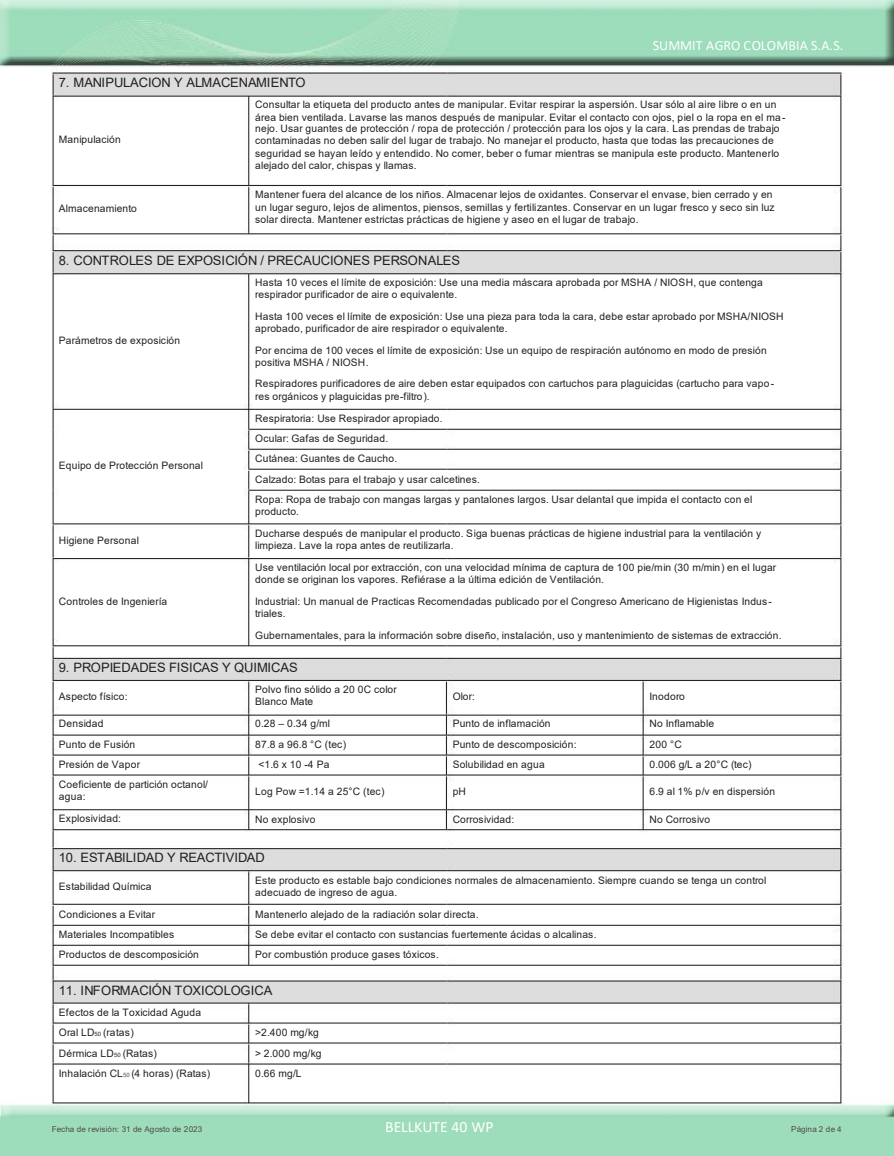
<style>
.page{position:relative;width:894px;height:1156px;background:#fff}
.page>*{position:absolute;margin:0;border:0;box-sizing:border-box;transform-origin:0 0}
.t1{font:15.6px "Calibri";color:#fff}
.t2{font:14.1px "Calibri";color:#fff}
.t3{font:12.9px "Arial";color:#231f1f}
.t4{font:10.2px/20.2px "Arial";letter-spacing:.02em;color:#231f1f}
.t5{font:8.1px "Arial";color:#4f4b4c}
.t6{font:8.1px "Arial";letter-spacing:.02em;color:#4f4b4c}
.s1{font-size:6px}
.s2{font-size:6px;color:#4f4b4c}
</style>
<div class="page">
<img style="left:0;top:0;width:893px;height:1156px">
<h2 class="t2" style="left:652px;top:36px;width:192px">SUMMIT AGRO COLOMBIA S.A.S.</h2>
<p class="t3" style="left:59px;top:74px;width:248px">7. MANIPULACION Y ALMACENAMIENTO</p>
<p class="t4" style="left:255px;top:98px;width:531px;line-height:12.1px">Consultar la etiqueta del producto antes de manipular. Evitar respirar la aspersión. Usar sólo al aire libre o en un área bien ventilada. Lavarse las manos después de manipular. Evitar el contacto con ojos, piel o la ropa en el ma&shy;nejo. Usar guantes de protección / ropa de protección / protección para los ojos y la cara. Las prendas de trabajo contaminadas no deben salir del lugar de trabajo. No manejar el producto, hasta que todas las precauciones de seguridad se hayan leído y entendido. No comer, beber o fumar mientras se manipula este producto. Mantenerlo alejado del calor, chispas y llamas.</p>
<p class="t4" style="left:255px;top:189px;width:521px;line-height:12.1px">Mantener fuera del alcance de los niños. Almacenar lejos de oxidantes. Conservar el envase, bien cerrado y en un lugar seguro, lejos de alimentos, piensos, semillas y fertilizantes. Conservar en un lugar fresco y seco sin luz solar directa. Mantener estrictas prácticas de higiene y aseo en el lugar de trabajo.</p>
<p class="t4" style="left:59px;top:129px;width:63px">Manipulación</p>
<p class="t4" style="left:59px;top:199px;width:79px">Almacenamiento</p>
<p class="t3" style="left:59px;top:251px;width:402px">8. CONTROLES DE EXPOSICIÓN / PRECAUCIONES PERSONALES</p>
<p class="t4" style="left:255px;top:276px;width:509px;line-height:12.5px">Hasta 10 veces el límite de exposición: Use una media máscara aprobada por MSHA / NIOSH, que contenga respirador purificador de aire o equivalente.</p>
<p class="t4" style="left:59px;top:330px;width:123px">Parámetros de exposición</p>
<p class="t4" style="left:255px;top:310px;width:529px;line-height:11.9px">Hasta 100 veces el límite de exposición: Use una pieza para toda la cara, debe estar aprobado por MSHA/NIOSH aprobado, purificador de aire respirador o equivalente.</p>
<p class="t4" style="left:255px;top:344px;width:512px;line-height:11.9px">Por encima de 100 veces el límite de exposición: Use un equipo de respiración autónomo en modo de presión positiva MSHA / NIOSH.</p>
<p class="t4" style="left:255px;top:377px;width:520px;line-height:12.5px">Respiradores purificadores de aire deben estar equipados con cartuchos para plaguicidas (cartucho para vapo&shy;res orgánicos y plaguicidas pre-filtro).</p>
<p class="t4" style="left:255px;top:408px;width:189px">Respiratoria: Use Respirador apropiado.<br>Ocular: Gafas de Seguridad.</p>
<p class="t4" style="left:59px;top:455px;width:146px">Equipo de Protección Personal</p>
<p class="t4" style="left:255px;top:448px;width:498px">Cutánea: Guantes de Caucho.<br>Calzado: Botas para el trabajo y usar calcetines.<br>Ropa: Ropa de trabajo con mangas largas y pantalones largos. Usar delantal que impida el contacto con el</p>
<p class="t4" style="left:255px;top:501px;width:45px">producto.</p>
<p class="t4" style="left:59px;top:530px;width:81px">Higiene Personal</p>
<p class="t4" style="left:255px;top:527px;width:507px;line-height:12.5px">Ducharse después de manipular el producto. Siga buenas prácticas de higiene industrial para la ventilación y limpieza. Lave la ropa antes de reutilizarla.</p>
<p class="t4" style="left:255px;top:561px;width:522px;line-height:12.5px">Use ventilación local por extracción, con una velocidad mínima de captura de 100 pie/min (30 m/min) en el lugar donde se originan los vapores. Refiérase a la última edición de Ventilación.</p>
<p class="t4" style="left:59px;top:591px;width:110px">Controles de Ingeniería</p>
<p class="t4" style="left:255px;top:595px;width:518px;line-height:12.5px">Industrial: Un manual de Practicas Recomendadas publicado por el Congreso Americano de Higienistas Indus&shy;triales.</p>
<p class="t4" style="left:255px;top:625px;width:527px">Gubernamentales, para la información sobre diseño, instalación, uso y mantenimiento de sistemas de extracción.</p>
<p class="t3" style="left:59px;top:659px;width:240px">9. PROPIEDADES FISICAS Y QUIMICAS</p>
<p class="t4" style="left:59px;top:686px;width:70px">Aspecto físico:</p>
<p class="t4" style="left:59px;top:713px;width:151px">Densidad<br>Punto de Fusión<br>Presión de Vapor<br>Coeficiente de partición octanol/</p>
<p class="t4" style="left:59px;top:786px;width:64px;line-height:21.6px">agua:<br>Explosividad:</p>
<p class="t4" style="left:255px;top:684px;width:143px;line-height:11.9px">Polvo fino sólido a 20 0C color<br>Blanco Mate</p>
<p class="t4" style="left:255px;top:713px;width:76px">0.28 – 0.34 g/ml</p>
<p class="t4" style="left:255px;top:734px;width:92px">87.8 a 96.8 °C (tec)</p>
<p class="t4" style="left:258px;top:754px;width:73px">&lt;1.6 x 10 -4 Pa</p>
<p class="t4" style="left:255px;top:781px;width:131px">Log Pow =1.14 a 25°C (tec)</p>
<p class="t4" style="left:255px;top:808px;width:62px">No explosivo</p>
<p class="t4" style="left:452px;top:686px;width:24px">Olor:</p>
<p class="t4" style="left:452px;top:713px;width:125px">Punto de inflamación<br>Punto de descomposición:<br>Solubilidad en agua</p>
<p class="t4" style="left:452px;top:781px;width:15px">pH</p>
<p class="t4" style="left:452px;top:808px;width:63px">Corrosividad:</p>
<p class="t4" style="left:649px;top:686px;width:37px">Inodoro</p>
<p class="t4" style="left:649px;top:713px;width:104px">No Inflamable<br>200 °C<br>0.006 g/L a 20°C (tec)</p>
<p class="t4" style="left:649px;top:781px;width:127px">6.9 al 1% p/v en dispersión</p>
<p class="t4" style="left:649px;top:808px;width:62px">No Corrosivo</p>
<p class="t3" style="left:59px;top:848px;width:207px">10. ESTABILIDAD Y REACTIVIDAD</p>
<p class="t4" style="left:59px;top:876px;width:94px">Estabilidad Química</p>
<p class="t4" style="left:59px;top:904px;width:141px">Condiciones a Evitar<br>Materiales Incompatibles<br>Productos de descomposición</p>
<p class="t4" style="left:255px;top:874px;width:512px;line-height:11.9px">Este producto es estable bajo condiciones normales de almacenamiento. Siempre cuando se tenga un control adecuado de ingreso de agua.</p>
<p class="t4" style="left:255px;top:904px;width:342px">Mantenerlo alejado de la radiación solar directa.<br>Se debe evitar el contacto con sustancias fuertemente ácidas o alcalinas.<br>Por combustión produce gases tóxicos.</p>
<p class="t3" style="left:59px;top:981px;width:215px">11. INFORMACIÓN TOXICOLOGICA</p>
<p class="t4" style="left:59px;top:1002px;width:153px">Efectos de la Toxicidad Aguda<br>Oral LD<span class="s1">50</span> (ratas)<br>Dérmica LD<span class="s1">50</span> (Ratas)<br>Inhalación CL<span class="s2">50</span> (4 horas) (Ratas)</p>
<p class="t4" style="left:255px;top:1022px;width:68px">&gt;2.400 mg/kg &gt; 2.000 mg/kg<br>0.66 mg/L</p>
<p class="t5" style="left:52px;top:1123px;width:152px">Fecha de revisión: 31 de Agosto de 2023</p>
<h1 class="t1" style="left:385px;top:1116px;width:110px">BELLKUTE 40 WP</h1>
<p class="t6" style="left:791px;top:1123px;width:52px">Página 2 de 4</p>
</div>
